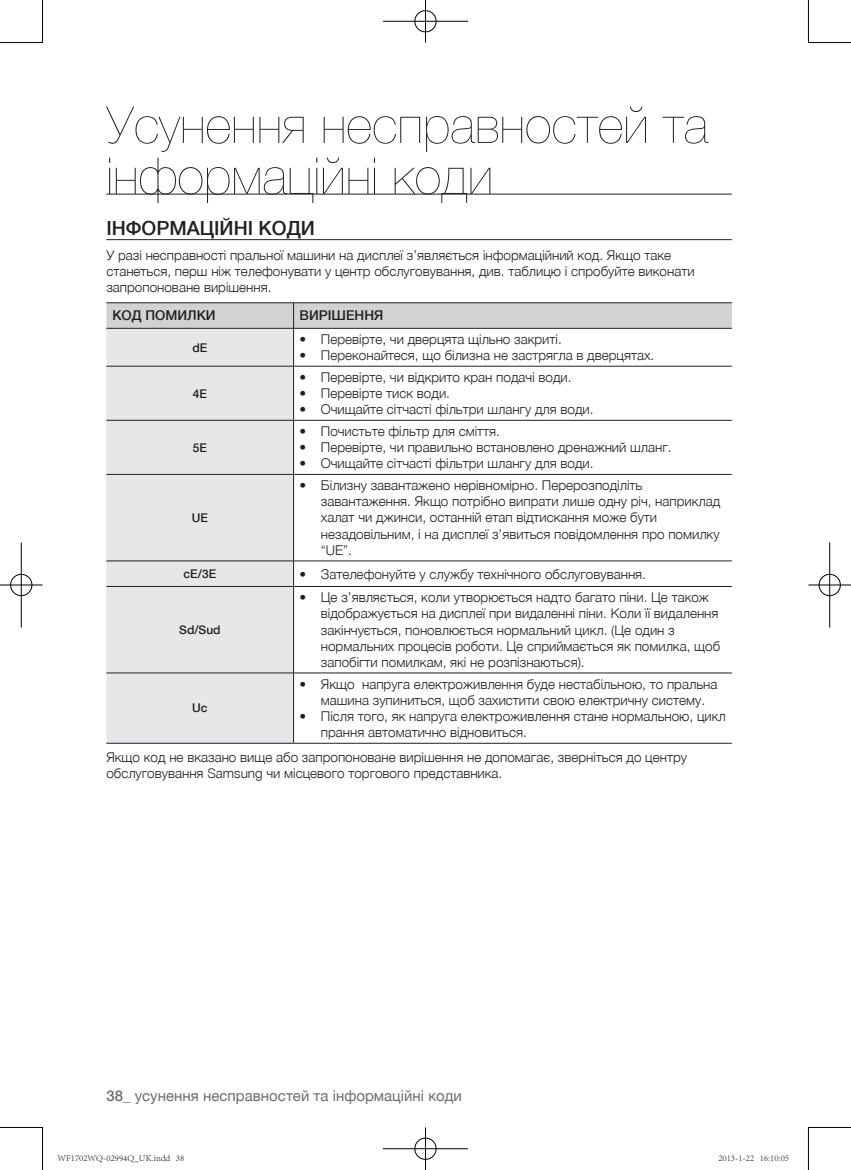
<style>
.page{position:relative;width:851px;height:1170px;background:#fff}
.page>*{position:absolute;margin:0;border:0;box-sizing:border-box;transform-origin:0 0}
.t1{font:200 51px/51px "Helvetica Neue LTCYR";color:#231f20}
.t2{font:500 19.5px "Helvetica Neue LTCYR";color:#231f20}
.t3{font:15px "Helvetica Neue LTCYR";color:#6c6d70}
.t4{font:300 13.5px/16.2px "Helvetica Neue LTCYR";color:#231f20}
.t5{font:500 13.5px "Helvetica Neue LTCYR";color:#231f20}
.t6{font:500 12px "Helvetica Neue LTCYR";color:#231f20}
.t7{font:300 9px "Adobe Song Std";color:#000}
.s1{font-weight:500}
</style>
<div class="page">
<hr style="left:106px;top:239px;width:625px;height:1px;background:#231f20">
<div style="left:106px;top:329px;width:187px;height:414px;background:#e6e7e9"></div>
<hr style="left:106px;top:302px;width:187px;height:1px;background:#231f20">
<hr style="left:293px;top:302px;width:438px;height:1px;background:#231f20">
<svg style="left:106px;top:303px;width:625px;height:25px"></svg>
<hr style="left:106px;top:328px;width:187px;height:1px;background:#231f20">
<hr style="left:293px;top:328px;width:438px;height:1px;background:#231f20">
<hr style="left:293px;top:328px;width:1px;height:38px;background:#231f20">
<hr style="left:106px;top:366px;width:187px;height:1px;background:#231f20">
<hr style="left:293px;top:366px;width:438px;height:1px;background:#231f20">
<hr style="left:293px;top:366px;width:1px;height:54px;background:#231f20">
<hr style="left:106px;top:420px;width:187px;height:1px;background:#231f20">
<hr style="left:293px;top:420px;width:438px;height:1px;background:#231f20">
<hr style="left:293px;top:420px;width:1px;height:54px;background:#231f20">
<hr style="left:106px;top:474px;width:187px;height:1px;background:#231f20">
<hr style="left:293px;top:474px;width:438px;height:1px;background:#231f20">
<hr style="left:293px;top:474px;width:1px;height:86px;background:#231f20">
<hr style="left:106px;top:560px;width:187px;height:1px;background:#231f20">
<hr style="left:293px;top:560px;width:438px;height:1px;background:#231f20">
<svg style="left:293px;top:561px;width:1px;height:25px"></svg>
<hr style="left:293px;top:586px;width:438px;height:1px;background:#231f20">
<hr style="left:293px;top:672px;width:438px;height:1px;background:#231f20">
<hr style="left:293px;top:743px;width:438px;height:1px;background:#231f20">
<hr style="left:106px;top:586px;width:187px;height:1px;background:#231f20">
<hr style="left:293px;top:586px;width:1px;height:86px;background:#231f20">
<hr style="left:106px;top:672px;width:187px;height:1px;background:#231f20">
<hr style="left:293px;top:673px;width:1px;height:70px;background:#231f20">
<hr style="left:106px;top:743px;width:187px;height:1px;background:#231f20">
<hr style="left:106px;top:194px;width:625px;height:1px;background:#231f20">
<hr style="left:0;top:42px;width:43px;height:1px;background:#000">
<hr style="left:808px;top:42px;width:42px;height:1px;background:#000">
<hr style="left:0;top:1127px;width:43px;height:1px;background:#000">
<hr style="left:808px;top:1127px;width:42px;height:1px;background:#000">
<hr style="left:42px;top:0;width:1px;height:43px;background:#000">
<hr style="left:42px;top:1127px;width:1px;height:42px;background:#000">
<hr style="left:808px;top:0;width:1px;height:43px;background:#000">
<hr style="left:808px;top:1127px;width:1px;height:42px;background:#000">
<div style="left:414px;top:10px;width:23px;height:23px;border:2px solid #fff;border-radius:50%"></div>
<hr style="left:383px;top:20px;width:85px;height:2px;background:#fff">
<hr style="left:424px;top:0;width:2px;height:43px;background:#fff">
<div style="left:414px;top:10px;width:22px;height:22px;border:1px solid #000;border-radius:50%"></div>
<hr style="left:383px;top:21px;width:85px;height:1px;background:#000">
<hr style="left:425px;top:0;width:1px;height:43px;background:#000">
<div style="left:414px;top:1136px;width:23px;height:24px;border:2px solid #fff;border-radius:50%"></div>
<hr style="left:383px;top:1147px;width:85px;height:2px;background:#fff">
<hr style="left:424px;top:1127px;width:2px;height:42px;background:#fff">
<div style="left:414px;top:1137px;width:22px;height:22px;border:1px solid #000;border-radius:50%"></div>
<hr style="left:383px;top:1148px;width:85px;height:1px;background:#000">
<hr style="left:425px;top:1127px;width:1px;height:42px;background:#000">
<div style="left:10px;top:573px;width:23px;height:23px;border:2px solid #fff;border-radius:50%"></div>
<hr style="left:0;top:584px;width:43px;height:2px;background:#fff">
<hr style="left:20px;top:542px;width:2px;height:85px;background:#fff">
<div style="left:10px;top:574px;width:22px;height:21px;border:1px solid #000;border-radius:50%"></div>
<hr style="left:0;top:584px;width:43px;height:1px;background:#000">
<hr style="left:21px;top:542px;width:1px;height:85px;background:#000">
<div style="left:817px;top:573px;width:24px;height:23px;border:2px solid #fff;border-radius:50%"></div>
<hr style="left:808px;top:584px;width:42px;height:2px;background:#fff">
<hr style="left:828px;top:542px;width:2px;height:85px;background:#fff">
<div style="left:818px;top:574px;width:22px;height:21px;border:1px solid #000;border-radius:50%"></div>
<hr style="left:808px;top:584px;width:42px;height:1px;background:#000">
<hr style="left:829px;top:542px;width:1px;height:85px;background:#000">
<p class="t1" style="left:106px;top:100px;width:603px">усунення несправностей та інформаційні коди</p>
<p class="t2" style="left:106px;top:218px;width:20px">Інформаці</p>
<p class="t2" style="left:219px;top:218px;width:54px">йні коди</p>
<p class="t4" style="left:106px;top:247px;width:589px">У разі несправності пральної машини на дисплеї з’являється інформаційний код. Якщо таке станеться, перш ніж телефонувати у центр обслуговування, див. таблицю і спробуйте виконати запропоноване вирішення.</p>
<p class="t5" style="left:112px;top:308px;width:105px">КОД ПОМИЛКИ</p>
<p class="t5" style="left:299px;top:308px;width:84px">ВИРІШЕННЯ</p>
<p class="t6" style="left:192px;top:341px;width:16px">dE</p>
<p class="t4" style="left:299px;top:331px;width:264px"><span class="s1">•</span> Перевірте, чи дверцята щільно закриті.</p>
<p class="t4" style="left:299px;top:347px;width:356px"><span class="s1">•</span> Переконайтеся, що білизна не застрягла в дверцятах.</p>
<p class="t6" style="left:193px;top:387px;width:16px">4E</p>
<p class="t6" style="left:193px;top:441px;width:16px">5E</p>
<p class="t6" style="left:192px;top:511px;width:18px">UE</p>
<p class="t4" style="left:299px;top:369px;width:273px"><span class="s1">•</span> Перевірте, чи відкрито кран подачі води.</p>
<p class="t4" style="left:299px;top:385px;width:152px"><span class="s1">•</span> Перевірте тиск води.</p>
<p class="t4" style="left:299px;top:401px;width:295px"><span class="s1">•</span> Очищайте сітчасті фільтри шлангу для води.</p>
<p class="t4" style="left:299px;top:423px;width:202px"><span class="s1">•</span> Почистьте фільтр для сміття.</p>
<p class="t4" style="left:299px;top:439px;width:373px"><span class="s1">•</span> Перевірте, чи правильно встановлено дренажний шланг.</p>
<p class="t4" style="left:299px;top:455px;width:295px"><span class="s1">•</span> Очищайте сітчасті фільтри шлангу для води.</p>
<p class="t4" style="left:321px;top:477px;width:401px;text-indent:-21px"><span class="s1">•</span> Білизну завантажено нерівномірно. Перерозподіліть завантаження. Якщо потрібно випрати лише одну річ, наприклад халат чи джинси, останній етап відтискання може бути незадовільним, і на дисплеї з’явиться повідомлення про помилку “UE”.</p>
<p class="t6" style="left:183px;top:567px;width:34px">cE/3E</p>
<p class="t4" style="left:299px;top:565px;width:348px"><span class="s1">•</span> Зателефонуйте у службу технічного обслуговування.</p>
<p class="t6" style="left:179px;top:623px;width:43px">Sd/Sud</p>
<p class="t4" style="left:321px;top:589px;width:401px;text-indent:-21px"><span class="s1">•</span> Це з’являється, коли утворюється надто багато піни. Це також відображується на дисплеї при видаленні піни. Коли її видалення закінчується, поновлюється нормальний цикл. (Це один з нормальних процесів роботи. Це сприймається як помилка, щоб запобігти помилкам, які не розпізнаються).</p>
<p class="t4" style="left:321px;top:675px;width:398px;text-indent:-21px"><span class="s1">•</span> Якщо напруга електроживлення буде нестабільною, то пральна машина зупиниться, щоб захистити свою електричну систему.</p>
<p class="t4" style="left:321px;top:708px;width:406px;text-indent:-21px"><span class="s1">•</span> Після того, як напруга електроживлення стане нормальною, цикл прання автоматично відновиться.</p>
<p class="t4" style="left:106px;top:749px;width:582px">Якщо код не вказано вище або запропоноване вирішення не допомагає, зверніться до центру обслуговування Samsung чи місцевого торгового представника.</p>
<p class="t6" style="left:192px;top:701px;width:17px">Uc</p>
<p class="t3" style="left:106px;top:1087px;width:357px"><span class="s1">38_</span> усунення несправностей та інформаційні коди</p>
<p class="t7" style="left:58px;top:1152px;width:128px">WF1702WQ-02994Q_UK.indd 38</p>
<p class="t7" style="left:718px;top:1152px;width:72px">2013-1-22 16:10:05</p>
</div>
